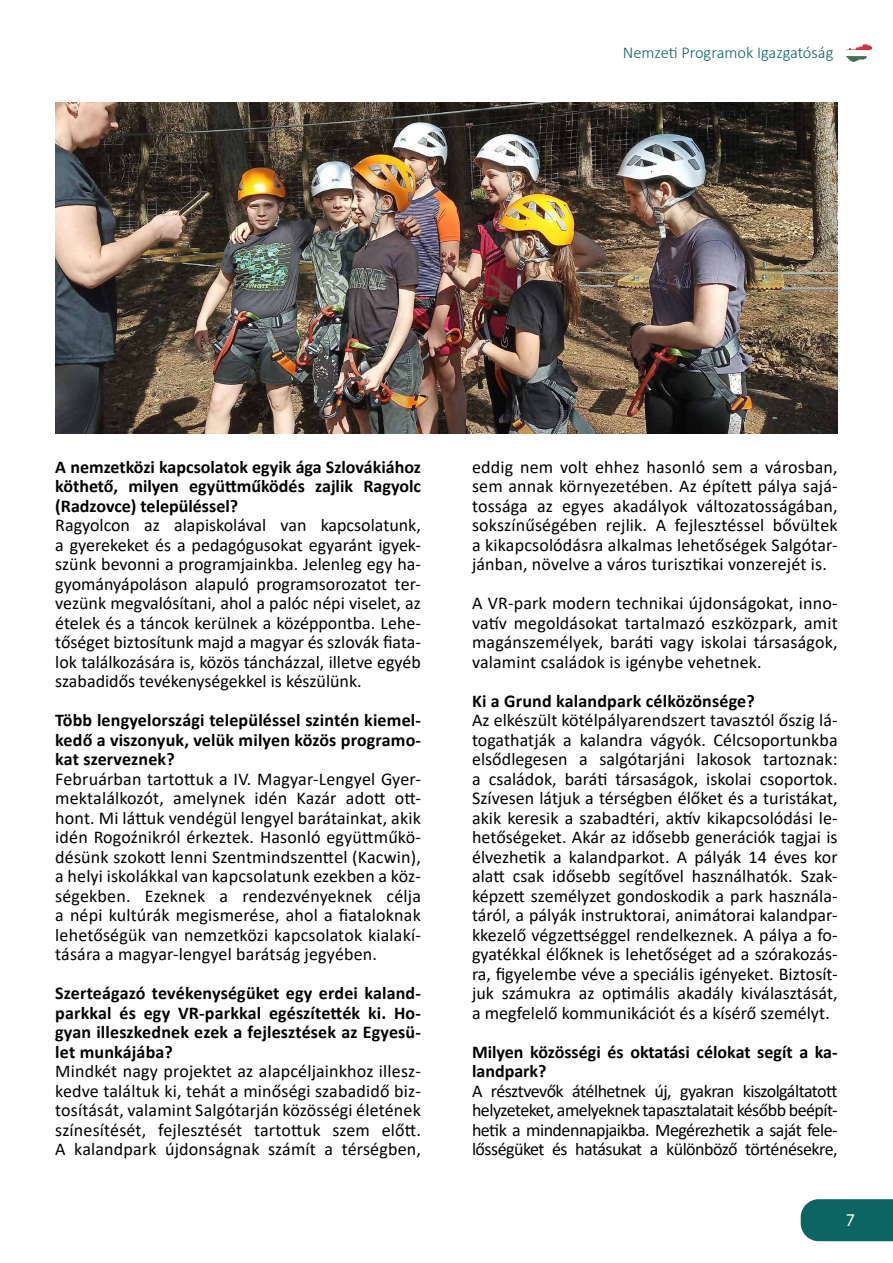
<style>
.page{position:relative;width:893px;height:1263px;background:#fff}
.page>*{position:absolute;margin:0;border:0;box-sizing:border-box;transform-origin:0 0}
.t1{font:18px/19.5px "Calibri";letter-spacing:.005em;color:#000;text-align:justify}
.t2{font:700 18px/19.5px "Calibri";color:#000;text-align:justify}
.t3{font:18px "Myriad Pro";color:#fff}
.t4{font:300 16.5px "Calibri";color:#0d6563}
</style>
<div class="page">
<div style="left:801px;top:1199px;width:92px;height:42px;background:#0d6563"></div>
<img style="left:846px;top:44px;width:26px;height:17px">
<img style="left:55px;top:102px;width:783px;height:332px">
<p class="t4" style="left:623px;top:43px;width:212px">Nemzeti Programok Igazgatóság</p>
<p class="t2" style="left:55px;top:457px;width:367px">A nemzetközi kapcsolatok egyik ága Szlovákiához köthető, milyen együttműködés zajlik Ragyolc (Radzovce) településsel?</p>
<p class="t1" style="left:55px;top:515px;width:367px">Ragyolcon az alapiskolával van kapcsolatunk, a gyerekeket és a pedagógusokat egyaránt igyek&shy;szünk bevonni a programjainkba. Jelenleg egy ha&shy;gyományápoláson alapuló programsorozatot ter&shy;vezünk megvalósítani, ahol a palóc népi viselet, az ételek és a táncok kerülnek a középpontba. Lehe&shy;tőséget biztosítunk majd a magyar és szlovák fiata&shy;lok találkozására is, közös táncházzal, illetve egyéb szabadidős tevékenységekkel is készülünk.</p>
<p class="t2" style="left:55px;top:710px;width:367px">Több lengyelországi településsel szintén kiemel&shy;kedő a viszonyuk, velük milyen közös programo&shy;kat szerveznek?</p>
<p class="t1" style="left:55px;top:768px;width:367px">Februárban tartottuk a IV. Magyar-Lengyel Gyer&shy;mektalálkozót, amelynek idén Kazár adott ott&shy;hont. Mi láttuk vendégül lengyel barátainkat, akik idén Rogoźnikról érkeztek. Hasonló együttműkö&shy;désünk szokott lenni Szentmindszenttel (Kacwin), a helyi iskolákkal van kapcsolatunk ezekben a köz&shy;ségekben. Ezeknek a rendezvényeknek célja a népi kultúrák megismerése, ahol a fiataloknak lehetőségük van nemzetközi kapcsolatok kialakí&shy;tására a magyar-lengyel barátság jegyében.</p>
<p class="t2" style="left:55px;top:983px;width:367px">Szerteágazó tevékenységüket egy erdei kaland&shy;parkkal és egy VR-parkkal egészítették ki. Ho&shy;gyan illeszkednek ezek a fejlesztések az Egyesü&shy;let munkájába?</p>
<p class="t1" style="left:55px;top:1061px;width:367px">Mindkét nagy projektet az alapcéljainkhoz illesz&shy;kedve találtuk ki, tehát a minőségi szabadidő biz&shy;tosítását, valamint Salgótarján közösségi életének színesítését, fejlesztését tartottuk szem előtt.<br>A kalandpark újdonságnak számít a térségben,</p>
<p class="t1" style="left:472px;top:456px;width:367px">eddig nem volt ehhez hasonló sem a városban, sem annak környezetében. Az épített pálya sajá&shy;tossága az egyes akadályok változatosságában, sokszínűségében rejlik. A fejlesztéssel bővültek a kikapcsolódásra alkalmas lehetőségek Salgótar&shy;jánban, növelve a város turisztikai vonzerejét is.</p>
<p class="t1" style="left:472px;top:593px;width:367px">A VR-park modern technikai újdonságokat, inno&shy;vatív megoldásokat tartalmazó eszközpark, amit magánszemélyek, baráti vagy iskolai társaságok, valamint családok is igénybe vehetnek.</p>
<p class="t2" style="left:472px;top:691px;width:284px">Ki a Grund kalandpark célközönsége?</p>
<p class="t1" style="left:472px;top:710px;width:367px">Az elkészült kötélpályarendszert tavasztól őszig lá&shy;togathatják a kalandra vágyók. Célcsoportunkba elsődlegesen a salgótarjáni lakosok tartoznak: a családok, baráti társaságok, iskolai csoportok.<br>Szívesen látjuk a térségben élőket és a turistákat, akik keresik a szabadtéri, aktív kikapcsolódási le&shy;hetőségeket. Akár az idősebb generációk tagjai is élvezhetik a kalandparkot. A pályák 14 éves kor alatt csak idősebb segítővel használhatók. Szak&shy;képzett személyzet gondoskodik a park használa&shy;táról, a pályák instruktorai, animátorai kalandpar&shy;kkezelő végzettséggel rendelkeznek. A pálya a fo&shy;gyatékkal élőknek is lehetőséget ad a szórakozás&shy;ra, figyelembe véve a speciális igényeket. Biztosít&shy;juk számukra az optimális akadály kiválasztását, a megfelelő kommunikációt és a kísérő személyt.</p>
<p class="t2" style="left:472px;top:1041px;width:367px">Milyen közösségi és oktatási célokat segít a ka&shy;landpark?</p>
<p class="t1" style="left:472px;top:1080px;width:367px">A résztvevők átélhetnek új, gyakran kiszolgáltatott helyzeteket, amelyeknek tapasztalatait később beépít&shy;hetik a mindennapjaikba. Megérezhetik a saját fele&shy;lősségüket és hatásukat a különböző történésekre,</p>
<p class="t3" style="left:846px;top:1209px;width:11px">7</p>
</div>
